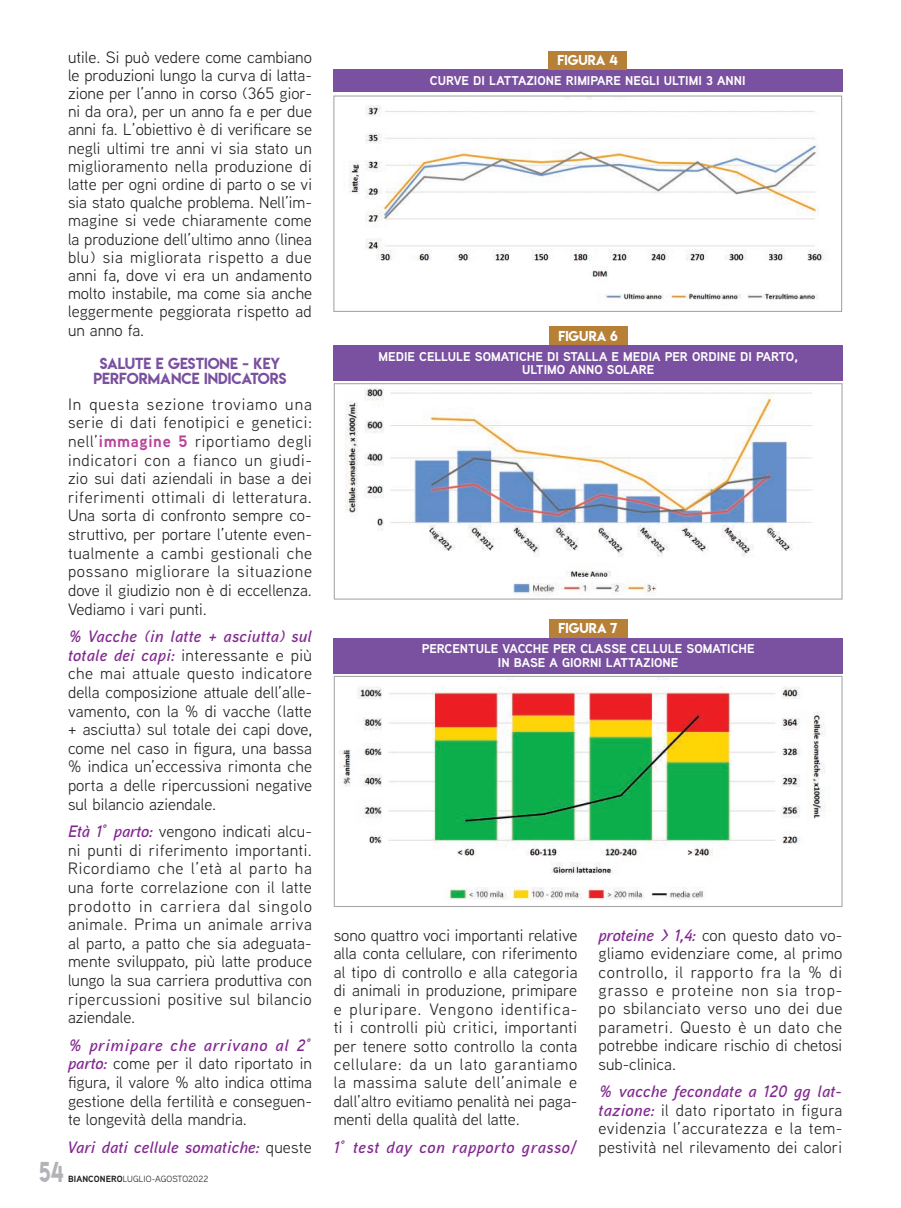
<style>
.page{position:relative;width:901px;height:1208px;background:#fff}
.page>*{position:absolute;margin:0;border:0;box-sizing:border-box;transform-origin:0 0}
.t1{font:25.5px "Lemon Milk";color:#b2b3b7;scale:.75 1}
.t2{font:16.5px/18.6px "Aaux Next";color:#231f20;text-align:justify}
.t3{font:italic 600 16.5px "Aaux Next";letter-spacing:.015em;color:#822890}
.t4{font:italic 600 16.5px "Aaux Next";letter-spacing:.045em;color:#822890}
.t5{font:14.25px/15.1px "Lemon Milk";color:#7a50a0;text-align:center}
.t6{font:700 12.75px/13.5px "Aaux Next";color:#fff;text-align:center}
.t7{font:12.75px "Lemon Milk";color:#fff}
.t8{font:9px "Aaux Next";letter-spacing:.01em;color:#231f20}
.s1{font-weight:700;color:#b84499}
.s2{font-weight:600;font-style:italic;color:#822890}
.s3{font-weight:400;font-style:normal;color:#231f20}
.s4{font-weight:700}
</style>
<div class="page">
<img style="left:345px;top:387px;width:468px;height:209px">
<div style="left:334px;top:383px;width:508px;height:216px;border:1px solid #a8a9ad"></div>
<img style="left:338px;top:678px;width:487px;height:222px">
<div style="left:334px;top:676px;width:508px;height:231px;border:1px solid #a8a9ad"></div>
<div style="left:333px;top:345px;width:509px;height:36px;background:#7a50a0"></div>
<div style="left:333px;top:638px;width:509px;height:35px;background:#7a50a0"></div>
<div style="left:549px;top:326px;width:78px;height:19px;background:#b68037"></div>
<div style="left:549px;top:619px;width:78px;height:19px;background:#b68037"></div>
<img style="left:349px;top:97px;width:479px;height:203px">
<div style="left:333px;top:95px;width:509px;height:217px;border:1px solid #a8a9ad"></div>
<div style="left:333px;top:70px;width:509px;height:22px;background:#7a50a0"></div>
<div style="left:548px;top:51px;width:79px;height:19px;background:#b68037"></div>
<p class="t2" style="left:68px;top:47px;width:245px;line-height:18.1px">utile. Si può vedere come cambiano le produzioni lungo la curva di latta&shy;zione per l’anno in corso (365 gior&shy;ni da ora), per un anno fa e per due anni fa. L’obiettivo è di verificare se negli ultimi tre anni vi sia stato un miglioramento nella produzione di latte per ogni ordine di parto o se vi sia stato qualche problema. Nell’im&shy;magine si vede chiaramente come la produzione dell’ultimo anno (linea blu) sia migliorata rispetto a due anni fa, dove vi era un andamento molto instabile, ma come sia anche leggermente peggiorata rispetto ad un anno fa.</p>
<p class="t5" style="left:93px;top:356px;width:195px">SALUTE E GESTIONE - KEY<br>PERFORMANCE INDICATORS</p>
<p class="t2" style="left:68px;top:394px;width:245px">In questa sezione troviamo una serie di dati fenotipici e genetici: nell’<span class="s1">immagine 5</span> riportiamo degli indicatori con a fianco un giudi&shy;zio sui dati aziendali in base a dei riferimenti ottimali di letteratura.<br>Una sorta di confronto sempre co&shy;struttivo, per portare l’utente even&shy;tualmente a cambi gestionali che possano migliorare la situazione dove il giudizio non è di eccellenza.<br>Vediamo i vari punti.</p>
<p class="t2" style="left:68px;top:626px;width:245px"><span class="s2">% Vacche (in latte + asciutta) sul totale dei capi:</span> interessante e più che mai attuale questo indicatore della composizione attuale dell’alle&shy;vamento, con la % di vacche (latte + asciutta) sul totale dei capi dove, come nel caso in figura, una bassa % indica un’eccessiva rimonta che porta a delle ripercussioni negative sul bilancio aziendale.</p>
<p class="t2" style="left:68px;top:821px;width:245px"><span class="s2">Età 1° parto:</span> vengono indicati alcu&shy;ni punti di riferimento importanti.<br>Ricordiamo che l’età al parto ha una forte correlazione con il latte prodotto in carriera dal singolo animale. Prima un animale arriva al parto, a patto che sia adeguata&shy;mente sviluppato, più latte produce lungo la sua carriera produttiva con ripercussioni positive sul bilancio aziendale.</p>
<p class="t2" style="left:68px;top:1035px;width:245px"><span class="s2">% primipare che arrivano al 2° parto:</span> come per il dato riportato in figura, il valore % alto indica ottima gestione della fertilità e conseguen&shy;te longevità della mandria.</p>
<p class="t3" style="left:68px;top:1135px;width:245px">Vari dati cellule somatiche: <span class="s3">queste</span></p>
<h1 class="t1" style="left:39px;top:1153px;width:34px">54</h1>
<p class="t8" style="left:68px;top:1172px;width:142px"><span class="s4">BIANCONERO</span>LUGLIO-AGOSTO2022</p>
<p class="t7" style="left:557px;top:51px;width:62px">FIGURA 4</p>
<p class="t6" style="left:430px;top:74px;width:317px">CURVE DI LATTAZIONE RIMIPARE NEGLI ULTIMI 3 ANNI</p>
<p class="t7" style="left:558px;top:326px;width:61px">FIGURA 6</p>
<p class="t6" style="left:378px;top:349px;width:421px">MEDIE CELLULE SOMATICHE DI STALLA E MEDIA PER ORDINE DI PARTO,<br>ULTIMO ANNO SOLARE</p>
<p class="t7" style="left:558px;top:619px;width:61px">FIGURA 7</p>
<p class="t6" style="left:422px;top:642px;width:334px">PERCENTULE VACCHE PER CLASSE CELLULE SOMATICHE<br>IN BASE A GIORNI LATTAZIONE</p>
<p class="t2" style="left:334px;top:925px;width:245px">sono quattro voci importanti relative alla conta cellulare, con riferimento al tipo di controllo e alla categoria di animali in produzione, primipare e pluripare. Vengono identifica&shy;ti i controlli più critici, importanti per tenere sotto controllo la conta cellulare: da un lato garantiamo la massima salute dell’animale e dall’altro evitiamo penalità nei paga&shy;menti della qualità del latte.</p>
<p class="t4" style="left:334px;top:1135px;width:245px">1° test day con rapporto grasso/</p>
<p class="t2" style="left:598px;top:925px;width:245px"><span class="s2">proteine &gt; 1,4:</span> con questo dato vo&shy;gliamo evidenziare come, al primo controllo, il rapporto fra la % di grasso e proteine non sia trop&shy;po sbilanciato verso uno dei due parametri. Questo è un dato che potrebbe indicare rischio di chetosi sub-clinica.</p>
<p class="t2" style="left:598px;top:1081px;width:245px"><span class="s2">% vacche fecondate a 120 gg lat&shy;tazione:</span> il dato riportato in figura evidenzia l’accuratezza e la tem&shy;pestività nel rilevamento dei calori</p>
</div>
